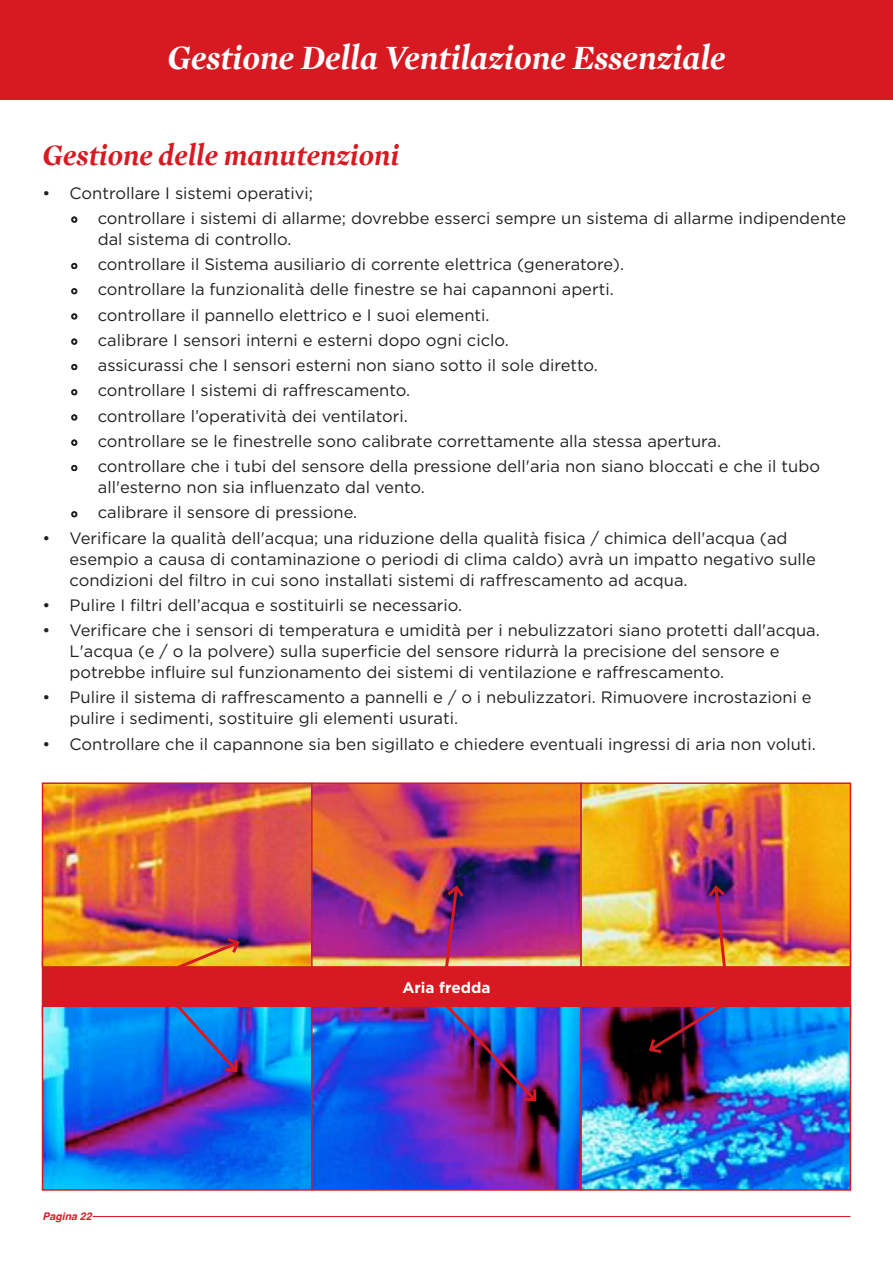
<style>
.page{position:relative;width:893px;height:1263px;background:#fff}
.page>*{position:absolute;margin:0;border:0;box-sizing:border-box;transform-origin:0 0}
.t1{font:italic 700 34.5px "Mercury Display";color:#fff}
.t2{font:italic 700 30px "Mercury Display";color:#d71a21}
.t3{font:16.5px/25.2px "Gotham";color:#231f20}
.t4{font:700 15.3px "Gotham";color:#fff}
.t5{font:italic 700 10.5px "Helvetica";color:#d71a21}
.s1{font-family:"Whitney"}
</style>
<div class="page">
<hr style="left:92px;top:1216px;width:758px;height:1px;background:#d71a21">
<div style="left:0;top:0;width:893px;height:100px;background:#d71a21"></div>
<div style="left:42px;top:951px;width:809px;height:67px;background:#d71a21"></div>
<img style="left:45px;top:785px;width:803px;height:180px">
<div style="left:42px;top:782px;width:271px;height:186px;border:2px solid #d71a21"></div>
<div style="left:311px;top:782px;width:271px;height:186px;border:2px solid #d71a21"></div>
<div style="left:580px;top:782px;width:271px;height:186px;border:2px solid #d71a21"></div>
<img style="left:45px;top:1008px;width:803px;height:180px">
<div style="left:42px;top:1005px;width:271px;height:186px;border:2px solid #d71a21"></div>
<div style="left:311px;top:1005px;width:271px;height:186px;border:2px solid #d71a21"></div>
<div style="left:580px;top:1005px;width:271px;height:186px;border:2px solid #d71a21"></div>
<img style="left:173px;top:935px;width:69px;height:33px">
<img style="left:443px;top:883px;width:24px;height:85px">
<img style="left:706px;top:883px;width:22px;height:85px">
<svg style="left:173px;top:1005px;width:67px;height:70px;background:#1871db"></svg>
<img style="left:442px;top:1005px;width:97px;height:99px">
<img style="left:647px;top:1005px;width:81px;height:50px">
<h1 class="t1" style="left:167px;top:37px;width:560px">Gestione Della Ventilazione Essenziale</h1>
<h2 class="t2" style="left:43px;top:137px;width:358px">Gestione delle manutenzioni</h2>
<p class="t3" style="left:71px;top:180px;width:777px;text-indent:-28px">• Controllare I sistemi operativi;<br><span class="s1">°</span> controllare i sistemi di allarme; dovrebbe esserci sempre un sistema di allarme indipendente</p>
<p class="t3" style="left:71px;top:226px;width:751px;text-indent:27px">dal sistema di controllo.<br><span class="s1">°</span> controllare il Sistema ausiliario di corrente elettrica (generatore).<br><span class="s1">°</span> controllare la funzionalità delle finestre se hai capannoni aperti.<br><span class="s1">°</span> controllare il pannello elettrico e I suoi elementi.<br><span class="s1">°</span> calibrare I sensori interni e esterni dopo ogni ciclo.<br><span class="s1">°</span> assicurassi che I sensori esterni non siano sotto il sole diretto.<br><span class="s1">°</span> controllare I sistemi di raffrescamento.<br><span class="s1">°</span> controllare l’operatività dei ventilatori.<br><span class="s1">°</span> controllare se le finestrelle sono calibrate correttamente alla stessa apertura.<br><span class="s1">°</span> controllare che i tubi del sensore della pressione dell'aria non siano bloccati e che il tubo</p>
<p class="t3" style="left:71px;top:474px;width:356px;text-indent:27px">all'esterno non sia influenzato dal vento. <span class="s1">°</span> calibrare il sensore di pressione.</p>
<p class="t3" style="left:70px;top:527px;width:748px;line-height:21px;text-indent:-27px">• Verificare la qualità dell'acqua; una riduzione della qualità fisica / chimica dell'acqua (ad esempio a causa di contaminazione o periodi di clima caldo) avrà un impatto negativo sulle condizioni del filtro in cui sono installati sistemi di raffrescamento ad acqua.</p>
<p class="t3" style="left:43px;top:592px;width:421px">• Pulire I filtri dell’acqua e sostituirli se necessario.</p>
<p class="t3" style="left:70px;top:619px;width:752px;line-height:21px;text-indent:-27px">• Verificare che i sensori di temperatura e umidità per i nebulizzatori siano protetti dall'acqua.<br>L'acqua (e / o la polvere) sulla superficie del sensore ridurrà la precisione del sensore e potrebbe influire sul funzionamento dei sistemi di ventilazione e raffrescamento.</p>
<p class="t3" style="left:70px;top:687px;width:744px;line-height:21px;text-indent:-27px">• Pulire il sistema di raffrescamento a pannelli e / o i nebulizzatori. Rimuovere incrostazioni e pulire i sedimenti, sostituire gli elementi usurati.</p>
<p class="t3" style="left:43px;top:731px;width:775px">• Controllare che il capannone sia ben sigillato e chiedere eventuali ingressi di aria non voluti.</p>
<p class="t5" style="left:43px;top:1208px;width:51px">Pagina 22</p>
<p class="t4" style="left:402px;top:977px;width:90px">Aria fredda</p>
</div>
